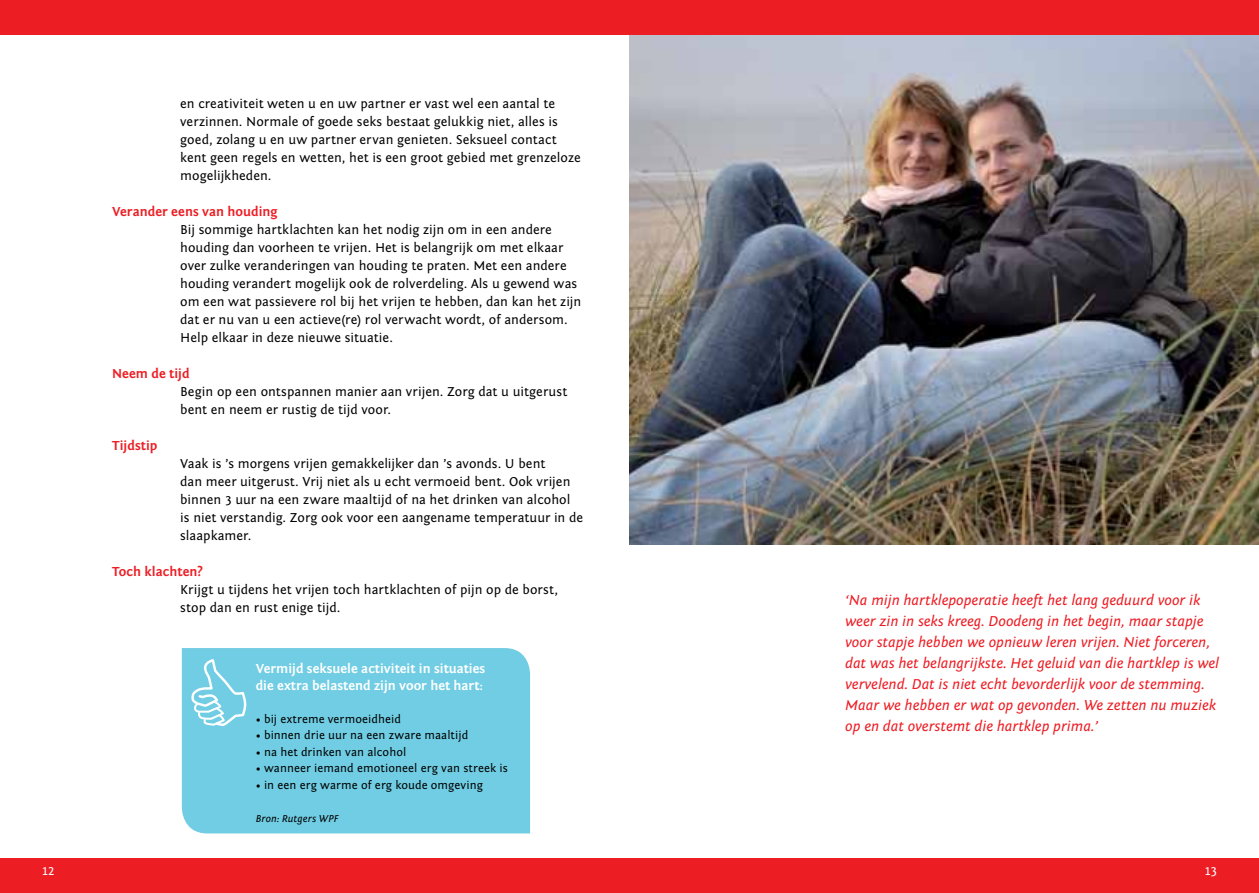
<style>
.page{position:relative;width:1259px;height:893px;background:#fff}
.page>*{position:absolute;margin:0;border:0;box-sizing:border-box;transform-origin:0 0}
.t1{font:italic 15px/21px "Fontin Sans";color:#ed1d24}
.t2{font:13.5px/18px "Fontin Sans";color:#000}
.t3{font:700 13.5px/16.5px "Fontin Sans";color:#fff}
.t4{font:700 13.5px "Fontin Sans";letter-spacing:.005em;color:#ed1d24}
.t5{font:13.5px "Fontin Sans";color:#fff}
.t6{font:12px "Fontin Sans";letter-spacing:.005em;color:#000}
.t7{font:italic 10.5px "Fontin Sans";letter-spacing:.01em;color:#000}
</style>
<div class="page">
<img style="left:629px;top:34px;width:630px;height:510px">
<div style="left:0;top:859px;width:1259px;height:34px;background:#ed1d24"></div>
<div style="left:0;top:0;width:1259px;height:34px;background:#ed1d24"></div>
<div style="left:182px;top:648px;width:348px;height:185px;background:#70cde3"></div>
<svg style="left:191px;top:660px;width:56px;height:67px;background:#8ad6e8"></svg>
<p class="t2" style="left:180px;top:95px;width:402px">en creativiteit weten u en uw partner er vast wel een aantal te verzinnen. Normale of goede seks bestaat gelukkig niet, alles is goed, zolang u en uw partner ervan genieten. Seksueel contact kent geen regels en wetten, het is een groot gebied met grenzeloze mogelijkheden.</p>
<p class="t4" style="left:112px;top:204px;width:167px">Verander eens van houding</p>
<p class="t2" style="left:180px;top:221px;width:403px">Bij sommige hartklachten kan het nodig zijn om in een andere houding dan voorheen te vrijen. Het is belangrijk om met elkaar over zulke veranderingen van houding te praten. Met een andere houding verandert mogelijk ook de rolverdeling. Als u gewend was om een wat passievere rol bij het vrijen te hebben, dan kan het zijn dat er nu van u een actieve(re) rol verwacht wordt, of andersom.<br>Help elkaar in deze nieuwe situatie.</p>
<p class="t4" style="left:112px;top:366px;width:79px">Neem de tijd</p>
<p class="t2" style="left:180px;top:383px;width:388px">Begin op een ontspannen manier aan vrijen. Zorg dat u uitgerust bent en neem er rustig de tijd voor.</p>
<p class="t4" style="left:112px;top:438px;width:47px">Tijdstip</p>
<p class="t2" style="left:180px;top:455px;width:404px">Vaak is ’s morgens vrijen gemakkelijker dan ’s avonds. U bent<br>dan meer uitgerust. Vrij niet als u echt vermoeid bent. Ook vrijen binnen 3 uur na een zware maaltijd of na het drinken van alcohol is niet verstandig. Zorg ook voor een aangename temperatuur in de slaapkamer.</p>
<p class="t4" style="left:112px;top:564px;width:92px">Toch klachten?</p>
<p class="t2" style="left:180px;top:581px;width:379px">Krijgt u tijdens het vrijen toch hartklachten of pijn op de borst, stop dan en rust enige tijd.</p>
<p class="t1" style="left:845px;top:590px;width:375px">‘Na mijn hartklepoperatie heeft het lang geduurd voor ik weer zin in seks kreeg. Doodeng in het begin, maar stapje voor stapje hebben we opnieuw leren vrijen. Niet forceren, dat was het belangrijkste. Het geluid van die hartklep is wel vervelend. Dat is niet echt bevorderlijk voor de stemming.<br>Maar we hebben er wat op gevonden. We zetten nu muziek op en dat overstemt die hartklep prima.’</p>
<p class="t3" style="left:256px;top:661px;width:231px">Vermijd seksuele activiteit in situaties die extra belastend zijn voor het hart:</p>
<p class="t6" style="left:256px;top:712px;width:147px">• bij extreme vermoeidheid</p>
<p class="t6" style="left:256px;top:728px;width:214px">• binnen drie uur na een zware maaltijd</p>
<p class="t6" style="left:256px;top:745px;width:152px">• na het drinken van alcohol</p>
<p class="t6" style="left:256px;top:761px;width:254px">• wanneer iemand emotioneel erg van streek is</p>
<p class="t6" style="left:256px;top:778px;width:229px">• in een erg warme of erg koude omgeving</p>
<p class="t7" style="left:256px;top:812px;width:84px">Bron: Rutgers WPF</p>
<p class="t5" style="left:43px;top:863px;width:14px">12</p>
<p class="t5" style="left:1205px;top:863px;width:14px">13</p>
</div>
